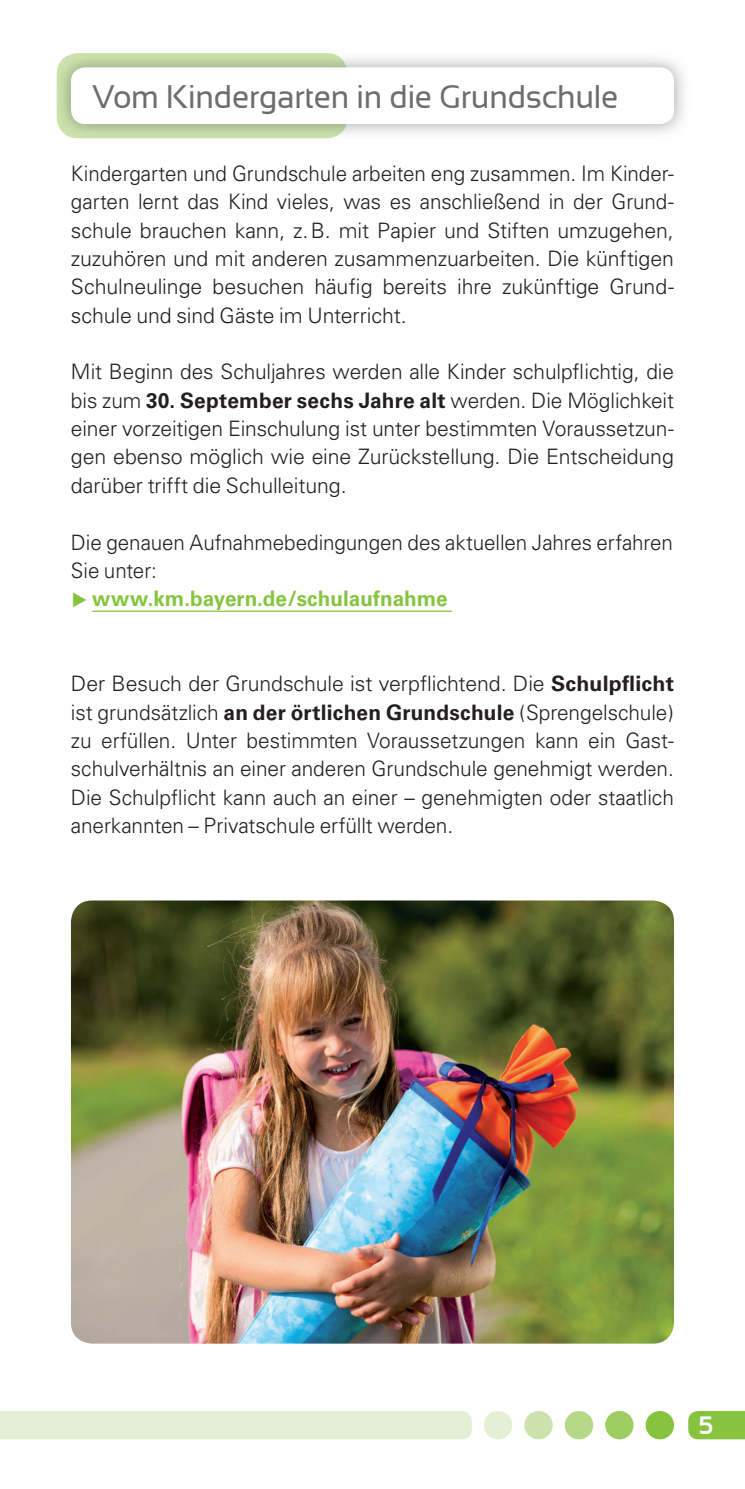
<style>
.page{position:relative;width:745px;height:1489px;background:#fff}
.page>*{position:absolute;margin:0;border:0;box-sizing:border-box;transform-origin:0 0}
.t1{font:32.5px "Sansation";letter-spacing:-.005em;color:#6c6d70}
.t2{font:700 25px "Sansation";color:#fff}
.t3{font:300 21.25px/28.2px "Univers";letter-spacing:-.005em;color:#231f20;text-align:justify}
.t4{font:700 21.25px "Univers";letter-spacing:.005em;color:#86c43f}
.s1{font-weight:700}
</style>
<div class="page">
<div style="left:688px;top:1411px;width:56px;height:28px;background:#86c43f"></div>
<div style="left:645px;top:1410px;width:28px;height:29px;background:#86c43f;border-radius:50%"></div>
<div style="left:604px;top:1410px;width:29px;height:29px;background:#9ece62;border-radius:50%"></div>
<div style="left:524px;top:1410px;width:28px;height:29px;background:#cde3ae;border-radius:50%"></div>
<div style="left:564px;top:1410px;width:28px;height:29px;background:#b5d889;border-radius:50%"></div>
<div style="left:483px;top:1410px;width:29px;height:29px;background:#e3f0d4;border-radius:50%"></div>
<div style="left:0;top:1411px;width:471px;height:28px;background:#e3f0d4"></div>
<img style="left:56px;top:53px;width:628px;height:86px">
<img style="left:57px;top:53px;width:290px;height:85px;border-radius:21px">
<div style="left:71px;top:67px;width:602px;height:57px;background:#fff;border-radius:14px"></div>
<hr style="left:92px;top:610px;width:359px;height:2px;background:#86c43f">
<img style="left:71px;top:900px;width:602px;height:443px;border-radius:21px">
<h2 class="t1" style="left:92px;top:84px;width:527px">Vom Kindergarten in die Grundschule</h2>
<p class="t3" style="left:71px;top:161px;width:604px">Kindergarten und Grundschule arbeiten eng zusammen. Im Kinder&shy;garten lernt das Kind vieles, was es anschließend in der Grund&shy;schule brauchen kann, z. B. mit Papier und Stiften umzugehen, zuzuhören und mit anderen zusammenzuarbeiten. Die künftigen Schulneulinge besuchen häufig bereits ihre zukünftige Grund&shy;schule und sind Gäste im Unterricht.</p>
<p class="t3" style="left:71px;top:359px;width:604px">Mit Beginn des Schuljahres werden alle Kinder schulpflichtig, die bis zum <span class="s1">30. September sechs Jahre alt</span> werden. Die Möglichkeit einer vorzeitigen Einschulung ist unter bestimmten Voraussetzun&shy;gen ebenso möglich wie eine Zurückstellung. Die Entscheidung darüber trifft die Schulleitung.</p>
<p class="t3" style="left:71px;top:529px;width:603px">Die genauen Aufnahmebedingungen des aktuellen Jahres erfahren<br>Sie unter:</p>
<p class="t4" style="left:71px;top:591px;width:378px">✓ www.km.bayern.de/schulaufnahme</p>
<p class="t3" style="left:71px;top:671px;width:604px">Der Besuch der Grundschule ist verpflichtend. Die <span class="s1">Schulpflicht </span>ist grundsätzlich <span class="s1">an der örtlichen Grundschule</span> (Sprengelschule) zu erfüllen. Unter bestimmten Voraussetzungen kann ein Gast&shy;schulverhältnis an einer anderen Grundschule genehmigt werden.<br>Die Schulpflicht kann auch an einer – genehmigten oder staatlich anerkannten – Privatschule erfüllt werden.</p>
<p class="t2" style="left:698px;top:1415px;width:15px">5</p>
</div>
